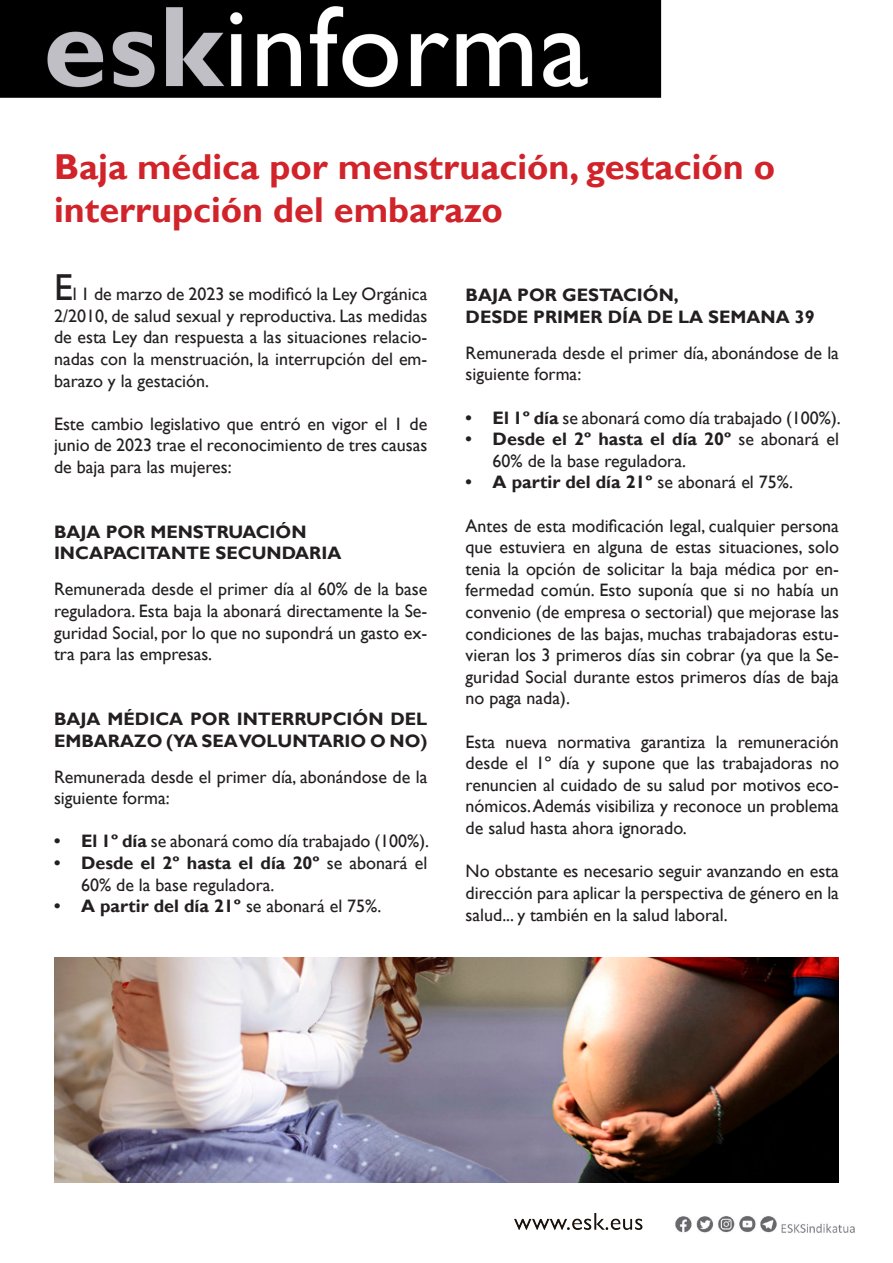
<style>
.page{position:relative;width:893px;height:1263px;background:#fff}
.page>*{position:absolute;margin:0;border:0;box-sizing:border-box;transform-origin:0 0}
.t1{font:700 36px "Gill Sans";color:#d1232a}
.t2{font:18px/21.6px "Gill Sans";color:#231f20;text-align:justify}
.t3{font:700 18px/21.6px "Gill Sans";color:#231f20}
.s1{font-size:37.5px}
.s2{font-weight:700}
.s3{font-weight:400}
</style>
<div class="page">
<img style="left:0;top:0;width:855px;height:1233px">
<div style="left:0;top:130px;width:893px;height:457px;background:#fff"></div>
<img style="left:54px;top:958px;width:785px;height:224px">
<p class="t1" style="left:54px;top:145px;width:723px">Baja médica por menstruación, gestación o</p>
<p class="t1" style="left:54px;top:188px;width:450px">interrupción del embarazo</p>
<p class="t2" style="left:54px;top:284px;width:375px"><span class="s1">E</span>l 1 de marzo de 2023 se modificó la Ley Orgánica 2/2010, de salud sexual y reproductiva. Las medidas de esta Ley dan respuesta a las situaciones relacio&shy;nadas con la menstruación, la interrupción del em&shy;barazo y la gestación.</p>
<p class="t2" style="left:54px;top:413px;width:375px">Este cambio legislativo que entró en vigor el 1 de junio de 2023 trae el reconocimiento de tres causas de baja para las mujeres:</p>
<p class="t3" style="left:54px;top:521px;width:254px">BAJA POR MENSTRUACIÓN</p>
<p class="t3" style="left:54px;top:543px;width:289px">INCAPACITANTE SECUNDARIA</p>
<p class="t2" style="left:54px;top:579px;width:375px">Remunerada desde el primer día al 60% de la base reguladora. Esta baja la abonará directamente la Se&shy;guridad Social, por lo que no supondrá un gasto ex&shy;tra para las empresas.</p>
<p class="t3" style="left:54px;top:709px;width:375px">BAJA MÉDICA POR INTERRUPCIÓN DEL<br>EMBARAZO (YA SEA VOLUNTARIO O NO)</p>
<p class="t2" style="left:54px;top:766px;width:375px">Remunerada desde el primer día, abonándose de la siguiente forma:</p>
<p class="t2" style="left:54px;top:831px;width:377px"><span class="s2">• El 1º día</span> se abonará como día trabajado (100%).</p>
<p class="t2" style="left:81px;top:852px;width:348px;text-indent:-27px"><span class="s2">• Desde el 2º hasta el día 20º</span> se abonará el<br>60% de la base reguladora.</p>
<p class="t3" style="left:54px;top:896px;width:329px">• A partir del día 21º <span class="s3">se abonará el 75%.</span></p>
<p class="t3" style="left:466px;top:285px;width:215px">BAJA POR GESTACIÓN,</p>
<p class="t3" style="left:466px;top:306px;width:351px">DESDE PRIMER DÍA DE LA SEMANA 39</p>
<p class="t2" style="left:466px;top:342px;width:375px">Remunerada desde el primer día, abonándose de la siguiente forma:</p>
<p class="t2" style="left:466px;top:407px;width:377px"><span class="s2">• El 1º día</span> se abonará como día trabajado (100%).</p>
<p class="t2" style="left:493px;top:429px;width:348px;text-indent:-27px"><span class="s2">• Desde el 2º hasta el día 20º</span> se abonará el<br>60% de la base reguladora.</p>
<p class="t3" style="left:466px;top:472px;width:329px">• A partir del día 21º <span class="s3">se abonará el 75%.</span></p>
<p class="t2" style="left:466px;top:515px;width:375px">Antes de esta modificación legal, cualquier persona que estuviera en alguna de estas situaciones, solo tenia la opción de solicitar la baja médica por en&shy;fermedad común. Esto suponía que si no había un convenio (de empresa o sectorial) que mejorase las condiciones de las bajas, muchas trabajadoras estu&shy;vieran los 3 primeros días sin cobrar (ya que la Se&shy;guridad Social durante estos primeros días de baja no paga nada).</p>
<p class="t2" style="left:466px;top:731px;width:375px">Esta nueva normativa garantiza la remuneración desde el 1º día y supone que las trabajadoras no renuncien al cuidado de su salud por motivos eco&shy;nómicos. Además visibiliza y reconoce un problema de salud hasta ahora ignorado.</p>
<p class="t2" style="left:466px;top:861px;width:375px">No obstante es necesario seguir avanzando en esta dirección para aplicar la perspectiva de género en la salud... y también en la salud laboral.</p>
</div>
